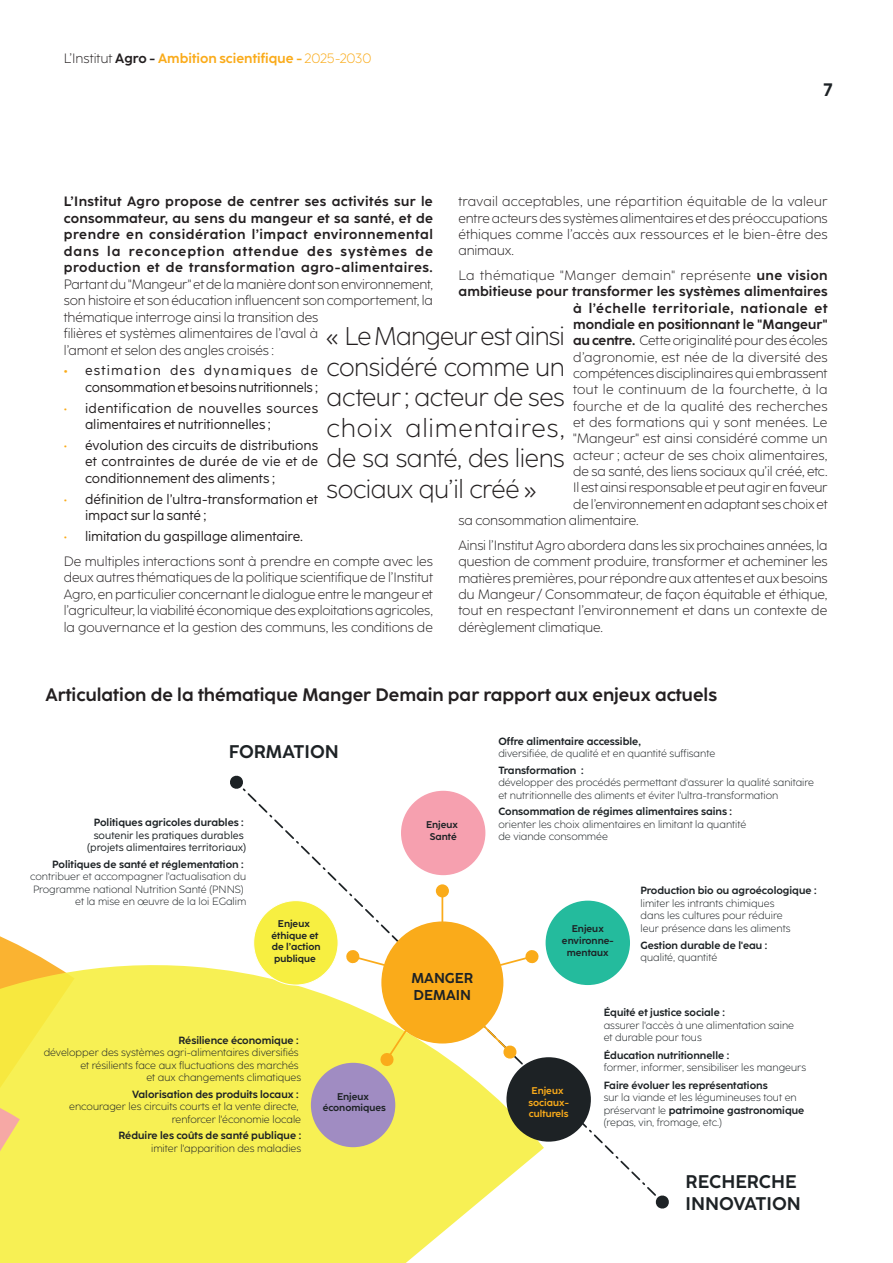
<style>
.page{position:relative;width:893px;height:1263px;background:#fff}
.page>*{position:absolute;margin:0;border:0;box-sizing:border-box;transform-origin:0 0}
.t1{font:300 25.5px/30.6px "Coco Sharp";letter-spacing:-.01em;color:#231f20;text-align:justify}
.t2{font:700 18.3px/21.9px "Coco Sharp";color:#1d2225}
.t3{font:700 18px "Coco Sharp";color:#231f20}
.t4{font:700 18px "Coco Sharp";color:#1d2225}
.t5{font:700 14.25px/17.1px "Coco Sharp";color:#1d2225}
.t6{font:300 13.5px/16.4px "Coco Sharp";letter-spacing:-.005em;color:#231f20;text-align:justify}
.t7{font:13.5px/16.5px "Coco Sharp";color:#231f20}
.t8{font:700 13.5px/16.5px "Coco Sharp";letter-spacing:.025em;color:#231f20;text-align:justify}
.t9{font:700 13.5px "Coco Sharp";color:#faab1a}
.t10{font:300 13.5px "Coco Sharp";letter-spacing:.025em;color:#231f20}
.t11{font:700 13.5px "Coco Sharp";letter-spacing:.045em;color:#231f20}
.t12{font:700 13.5px "Coco Sharp";color:#231f20}
.t13{font:300 13.5px "Coco Sharp";letter-spacing:.02em;color:#231f20}
.t14{font:300 13.5px "Coco Sharp";letter-spacing:.015em;color:#231f20}
.t15{font:300 10.5px/12.6px "Coco Sharp";color:#1d2225}
.t16{font:700 10.5px "Coco Sharp";color:#1d2225}
.t17{font:10.5px/12.6px "Coco Sharp";color:#1d2225;text-align:center}
.t18{font:700 9.75px/11.7px "Coco Sharp";color:#1d2225;text-align:center}
.t19{font:700 9.75px/11.7px "Coco Sharp";color:#faab1a;text-align:center}
.s1{font-weight:300;color:#231f20}
.s2{color:#231f20}
.s3{font-weight:300}
.s4{font-weight:700;color:#faab1a}
.s5{color:#faab1a}
.s6{font-weight:400;color:#faab1a}
.s7{font-weight:400}
.s8{font-weight:700}
</style>
<div class="page">
<div style="left:75px;top:965px;width:408px;height:298px;background:#f7f054"></div>
<svg style="left:0;top:936px;width:75px;height:327px;background:#f7ea53"></svg>
<svg style="left:3px;top:936px;width:97px;height:293px;background:#f7eb5e"></svg>
<svg style="left:257px;top:802px;width:399px;height:397px"></svg>
<svg style="left:230px;top:775px;width:30px;height:30px"></svg>
<svg style="left:655px;top:1195px;width:14px;height:14px"></svg>
<div style="left:401px;top:791px;width:84px;height:84px;background:#f6a0af;border-radius:50%"></div>
<div style="left:254px;top:901px;width:84px;height:84px;background:#f7ef41;border-radius:50%"></div>
<div style="left:311px;top:1063px;width:84px;height:84px;background:#a08cc2;border-radius:50%"></div>
<div style="left:506px;top:1057px;width:85px;height:84px;background:#1d2225;border-radius:50%"></div>
<div style="left:546px;top:901px;width:84px;height:84px;background:#24bb9d;border-radius:50%"></div>
<svg style="left:470px;top:1012px;width:47px;height:47px"></svg>
<svg style="left:380px;top:1012px;width:39px;height:55px;background:#f7e95c"></svg>
<hr style="left:441px;top:890px;width:2px;height:54px;background:#faab1a">
<div style="left:436px;top:884px;width:13px;height:13px;background:#faab1a;border-radius:50%"></div>
<svg style="left:494px;top:949px;width:45px;height:23px"></svg>
<svg style="left:346px;top:949px;width:44px;height:23px"></svg>
<div style="left:381px;top:921px;width:122px;height:122px;background:#faab1a;border-radius:50%"></div>
<p class="t9" style="left:64px;top:51px;width:309px"><span class="s1">L’Institut</span> <span class="s2">Agro -</span> Ambition scientifique - <span class="s3">2025-2030</span></p>
<h3 class="t4" style="left:823px;top:79px;width:11px">7</h3>
<p class="t8" style="left:64px;top:193px;width:371px">L’Institut Agro propose de centrer ses activités sur le consommateur, au sens du mangeur et sa santé, et de prendre en considération l’impact environnemental dans la reconception attendue des systèmes de production et de transformation agro-alimentaires.</p>
<p class="t6" style="left:64px;top:276px;width:371px;text-align:left">Partant du "Mangeur" et de la manière dont son environnement, son histoire et son éducation influencent son comportement, la thématique interroge ainsi la transition des<br>filières et systèmes alimentaires de l’aval à<br>l’amont et selon des angles croisés :</p>
<p class="t7" style="left:64px;top:362px;width:256px;text-align:right"><span class="s4">•</span> estimation des dynamiques de consommation et besoins nutritionnels ;</p>
<p class="t7" style="left:85px;top:400px;width:234px;text-indent:-21px"><span class="s5">•</span> identification de nouvelles sources alimentaires et nutritionnelles ;</p>
<p class="t7" style="left:85px;top:437px;width:235px;text-align:justify;text-indent:-21px"><span class="s5">•</span> évolution des circuits de distributions et contraintes de durée de vie et de conditionnement des aliments ;</p>
<p class="t7" style="left:85px;top:491px;width:235px;text-indent:-21px"><span class="s5">•</span> définition de l’ultra-transformation et impact sur la santé ;</p>
<p class="t6" style="left:64px;top:523px;width:371px;line-height:25px"><span class="s6">•</span> <span class="s7">limitation du gaspillage alimentaire.<br></span>De multiples interactions sont à prendre en compte avec les</p>
<p class="t6" style="left:64px;top:569px;width:371px">deux autres thématiques de la politique scientifique de l’Institut Agro, en particulier concernant le dialogue entre le mangeur et l’agriculteur, la viabilité économique des exploitations agricoles, la gouvernance et la gestion des communs, les conditions de</p>
<p class="t6" style="left:458px;top:193px;width:371px">travail acceptables, une répartition équitable de la valeur entre acteurs des systèmes alimentaires et des préoccupations éthiques comme l’accès aux ressources et le bien-être des animaux.</p>
<p class="t10" style="left:458px;top:268px;width:371px">La thématique "Manger demain" représente <span class="s8">une vision</span></p>
<p class="t8" style="left:458px;top:284px;width:371px">ambitieuse pour transformer les systèmes alimentaires</p>
<p class="t11" style="left:573px;top:300px;width:256px">à l’échelle territoriale, nationale et</p>
<p class="t12" style="left:573px;top:317px;width:256px">mondiale en positionnant le "Mangeur"</p>
<p class="t6" style="left:573px;top:333px;width:256px"><span class="s8">au centre.</span> Cette originalité pour des écoles</p>
<p class="t6" style="left:573px;top:349px;width:256px">d’agronomie, est née de la diversité des</p>
<p class="t6" style="left:573px;top:365px;width:256px">compétences disciplinaires qui embrassent</p>
<p class="t13" style="left:573px;top:382px;width:256px">tout le continuum de la fourchette, à la</p>
<p class="t14" style="left:573px;top:398px;width:256px">fourche et de la qualité des recherches</p>
<p class="t6" style="left:573px;top:414px;width:256px">et des formations qui y sont menées. Le</p>
<p class="t6" style="left:573px;top:431px;width:256px">"Mangeur" est ainsi considéré comme un</p>
<p class="t6" style="left:573px;top:447px;width:256px">acteur ; acteur de ses choix alimentaires,</p>
<p class="t6" style="left:573px;top:463px;width:256px">de sa santé, des liens sociaux qu’il créé, etc.</p>
<p class="t6" style="left:573px;top:480px;width:256px">Il est ainsi responsable et peut agir en faveur</p>
<p class="t6" style="left:573px;top:496px;width:256px">de l’environnement en adaptant ses choix et</p>
<p class="t6" style="left:458px;top:512px;width:182px">sa consommation alimentaire.</p>
<p class="t6" style="left:458px;top:537px;width:371px">Ainsi l’Institut Agro abordera dans les six prochaines années, la question de comment produire, transformer et acheminer les matières premières, pour répondre aux attentes et aux besoins du Mangeur/ Consommateur, de façon équitable et éthique, tout en respectant l’environnement et dans un contexte de dérèglement climatique.</p>
<h1 class="t1" style="left:327px;top:321px;width:240px">« Le Mangeur est ainsi considéré comme un acteur ; acteur de ses choix alimentaires, de sa santé, des liens sociaux qu’il créé »</h1>
<h3 class="t3" style="left:45px;top:685px;width:673px">Articulation de la thématique Manger Demain par rapport aux enjeux actuels</h3>
<p class="t16" style="left:498px;top:735px;width:144px">Offre alimentaire accessible,</p>
<p class="t15" style="left:498px;top:747px;width:218px">diversifiée, de qualité et en quantité suffisante</p>
<p class="t16" style="left:498px;top:764px;width:87px">Transformation :</p>
<p class="t15" style="left:498px;top:776px;width:317px">développer des procédés permettant d'assurer la qualité sanitaire et nutritionnelle des aliments et éviter l'ultra-transformation</p>
<p class="t16" style="left:498px;top:805px;width:235px">Consommation de régimes alimentaires sains :</p>
<p class="t15" style="left:498px;top:818px;width:249px">orienter les choix alimentaires en limitant la quantité de viande consommée</p>
<h2 class="t2" style="left:229px;top:740px;width:112px">FORMATION</h2>
<p class="t16" style="left:94px;top:816px;width:151px">Politiques agricoles durables :</p>
<p class="t17" style="left:87px;top:829px;width:161px">soutenir les pratiques durables (projets alimentaires territoriaux)</p>
<p class="t16" style="left:52px;top:858px;width:193px">Politiques de santé et réglementation :</p>
<p class="t15" style="left:30px;top:870px;width:218px;text-align:right">contribuer et accompagner l'actualisation du<br>Programme national Nutrition Santé (PNNS) et la mise en œuvre de la loi EGalim</p>
<p class="t18" style="left:426px;top:819px;width:33px">Enjeux<br>Santé</p>
<p class="t16" style="left:640px;top:885px;width:178px">Production bio ou agroécologique :</p>
<p class="t15" style="left:640px;top:897px;width:151px">limiter les intrants chimiques dans les cultures pour réduire leur présence dans les aliments</p>
<p class="t16" style="left:640px;top:939px;width:128px">Gestion durable de l'eau :</p>
<p class="t15" style="left:640px;top:951px;width:78px">qualité, quantité</p>
<p class="t18" style="left:272px;top:918px;width:50px">Enjeux éthique et de l’action publique</p>
<p class="t18" style="left:562px;top:923px;width:53px">Enjeux environne&shy;mentaux</p>
<p class="t16" style="left:179px;top:1034px;width:122px">Résilience économique :</p>
<p class="t15" style="left:44px;top:1046px;width:259px;text-align:right">développer des systèmes agri-alimentaires diversifiés et résilients face aux fluctuations des marchés<br>et aux changements climatiques</p>
<p class="t16" style="left:132px;top:1088px;width:168px">Valorisation des produits locaux :</p>
<p class="t15" style="left:69px;top:1100px;width:233px;text-align:right">encourager les circuits courts et la vente directe, renforcer l'économie locale</p>
<p class="t16" style="left:119px;top:1129px;width:184px">Réduire les coûts de santé publique :</p>
<p class="t15" style="left:151px;top:1142px;width:152px">imiter l'apparition des maladies</p>
<p class="t18" style="left:323px;top:1090px;width:65px">Enjeux économiques</p>
<p class="t5" style="left:411px;top:969px;width:63px">MANGER<br>DEMAIN</p>
<p class="t19" style="left:528px;top:1085px;width:42px">Enjeux sociaux&shy;culturels</p>
<p class="t16" style="left:604px;top:1006px;width:123px">Équité et justice sociale :</p>
<p class="t15" style="left:604px;top:1019px;width:192px">assurer l'accès à une alimentation saine et durable pour tous</p>
<p class="t16" style="left:604px;top:1049px;width:127px">Éducation nutritionnelle :</p>
<p class="t15" style="left:604px;top:1061px;width:204px">former, informer, sensibiliser les mangeurs</p>
<p class="t16" style="left:604px;top:1079px;width:165px">Faire évoluer les représentations</p>
<p class="t15" style="left:604px;top:1091px;width:202px">sur la viande et les légumineuses tout en préservant le <span class="s8">patrimoine gastronomique </span>(repas, vin, fromage, etc.)</p>
<h2 class="t2" style="left:686px;top:1170px;width:117px">RECHERCHE<br>INNOVATION</h2>
</div>
